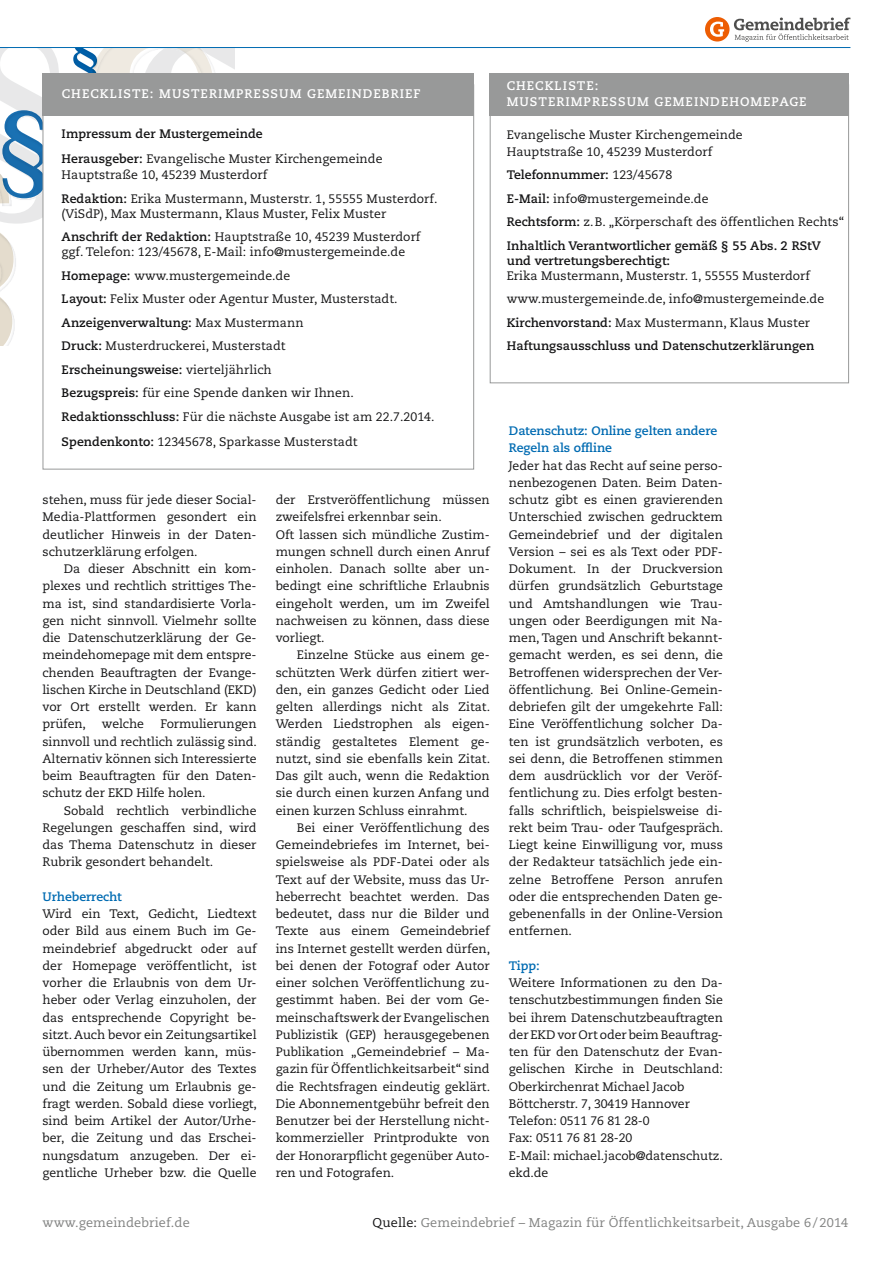
<style>
.page{position:relative;width:893px;height:1263px;background:#fff}
.page>*{position:absolute;margin:0;border:0;box-sizing:border-box;transform-origin:0 0}
.t1{font:12.75px "Caecilia LT Std";letter-spacing:.01em;color:#818281}
.t2{font:700 12.45px/16.5px "Caecilia LT Std";letter-spacing:.08em;color:#fff}
.t3{font:12.3px/17.2px "Caecilia LT Std";color:#141415;text-align:justify}
.t4{font:700 12.3px/23.5px "Caecilia LT Std";letter-spacing:.005em;color:#141415}
.t5{font:700 12.3px/17.2px "Caecilia LT Std";letter-spacing:-.005em;color:#006bb2}
.s1{font-weight:400}
.s2{font-weight:700}
.s3{color:#141415}
</style>
<div class="page">
<svg style="left:0;top:48px;width:234px;height:297px"></svg>
<hr style="left:0;top:47px;width:850px;height:1px;background:#006bb2">
<div style="left:43px;top:84px;width:431px;height:386px;background:#fff;border:1px solid #989999"></div>
<div style="left:43px;top:73px;width:431px;height:42px;background:#989999"></div>
<div style="left:490px;top:84px;width:359px;height:299px;background:#fff;border:1px solid #989999"></div>
<div style="left:490px;top:73px;width:359px;height:42px;background:#989999"></div>
<div style="left:705px;top:17px;width:24px;height:25px;background:#ed5d03;border-radius:50%"></div>
<svg style="left:710px;top:22px;width:14px;height:15px"></svg>
<svg style="left:734px;top:18px;width:116px;height:24px"></svg>
<p class="t2" style="left:62px;top:86px;width:360px">CHECKLISTE: MUSTERIMPRESSUM GEMEINDEBRIEF</p>
<p class="t4" style="left:62px;top:121px;width:322px;line-height:25px">Impressum der Mustergemeinde<br>Herausgeber: <span class="s1">Evangelische Muster Kirchengemeinde</span></p>
<p class="t3" style="left:62px;top:163px;width:377px;line-height:23.5px">Hauptstraße 10, 45239 Musterdorf<br><span class="s2">Redaktion:</span> Erika Mustermann, Musterstr. 1, 55555 Musterdorf.</p>
<p class="t3" style="left:62px;top:202px;width:360px;line-height:23.5px">(ViSdP), Max Mustermann, Klaus Muster, Felix Muster<br><span class="s2">Anschrift der Redaktion:</span> Hauptstraße 10, 45239 Musterdorf</p>
<p class="t3" style="left:62px;top:240px;width:374px;line-height:23.5px;text-align:left">ggf. Telefon: 123/45678, E-Mail: info@mustergemeinde.de <span class="s2">Homepage:</span> www.mustergemeinde.de<br><span class="s2">Layout:</span> Felix Muster oder Agentur Muster, Musterstadt.<br><span class="s2">Anzeigenverwaltung:</span> Max Mustermann<br><span class="s2">Druck:</span> Musterdruckerei, Musterstadt<br><span class="s2">Erscheinungsweise:</span> vierteljährlich<br><span class="s2">Bezugspreis:</span> für eine Spende danken wir Ihnen.<br><span class="s2">Redaktionsschluss:</span> Für die nächste Ausgabe ist am 22.7.2014.</p>
<p class="t3" style="left:62px;top:433px;width:297px"><span class="s2">Spendenkonto:</span> 12345678, Sparkasse Musterstadt</p>
<p class="t3" style="left:43px;top:491px;width:216px">stehen, muss für jede dieser Social-Media-Plattformen gesondert ein deutlicher Hinweis in der Daten&shy;schutzerklärung erfolgen.</p>
<p class="t3" style="left:43px;top:560px;width:216px;text-indent:21px">Da dieser Abschnitt ein kom&shy;plexes und rechtlich strittiges The&shy;ma ist, sind standardisierte Vorla&shy;gen nicht sinnvoll. Vielmehr sollte die Datenschutzerklärung der Ge&shy;meindehomepage mit dem entspre&shy;chenden Beauftragten der Evange&shy;lischen Kirche in Deutschland (EKD) vor Ort erstellt werden. Er kann prüfen,</p>
<p class="t3" style="left:43px;top:716px;width:216px;text-indent:118px">Formulierungen sinnvoll und rechtlich zulässig sind.<br>Alternativ können sich Interessierte beim Beauftragten für den Daten&shy;schutz der EKD Hilfe holen.</p>
<p class="t3" style="left:43px;top:802px;width:216px;text-indent:21px">Sobald rechtlich verbindliche Regelungen geschaffen sind, wird das Thema Datenschutz in dieser Rubrik gesondert behandelt.</p>
<p class="t5" style="left:43px;top:888px;width:81px">Urheberrecht</p>
<p class="t3" style="left:43px;top:905px;width:216px">Wird ein Text, Gedicht, Liedtext oder Bild aus einem Buch im Ge&shy;meindebrief abgedruckt oder auf der Homepage veröffentlicht, ist vorher die Erlaubnis von dem Ur&shy;heber oder Verlag einzuholen, der das entsprechende Copyright be&shy;sitzt. Auch bevor ein Zeitungsartikel übernommen werden kann, müs&shy;sen der Urheber/Autor des Textes und die Zeitung um Erlaubnis ge&shy;fragt werden. Sobald diese vorliegt, sind beim Artikel der Autor/Urhe&shy;ber, die Zeitung und das Erschei&shy;nungsdatum anzugeben. Der ei&shy;gentliche Urheber bzw. die Quelle</p>
<p class="t3" style="left:102px;top:716px;width:44px">welche</p>
<p class="t3" style="left:276px;top:491px;width:216px;text-align:left">der Erstveröffentlichung müssen zweifelsfrei erkennbar sein.<br>Oft lassen sich mündliche Zustim&shy;mungen schnell durch einen Anruf einholen. Danach sollte aber un&shy;bedingt eine schriftliche Erlaubnis eingeholt werden, um im Zweifel nachweisen zu können, dass diese vorliegt.</p>
<p class="t3" style="left:276px;top:647px;width:216px;text-indent:21px">Einzelne Stücke aus einem ge&shy;schützten Werk dürfen zitiert wer&shy;den, ein ganzes Gedicht oder Lied gelten allerdings nicht als Zitat.<br>Werden Liedstrophen als eigen&shy;ständig gestaltetes Element ge&shy;nutzt, sind sie ebenfalls kein Zitat.<br>Das gilt auch, wenn die Redaktion sie durch einen kurzen Anfang und einen kurzen Schluss einrahmt.</p>
<p class="t3" style="left:276px;top:819px;width:216px;text-indent:21px">Bei einer Veröffentlichung des Gemeindebriefes im Internet, bei&shy;spielsweise als PDF-Datei oder als Text auf der Website, muss das Ur&shy;heberrecht beachtet werden. Das bedeutet, dass nur die Bilder und Texte aus einem Gemeindebrief ins Internet gestellt werden dürfen, bei denen der Fotograf oder Autor einer solchen Veröffentlichung zu&shy;gestimmt haben. Bei der vom Ge&shy;meinschaftswerk der Evangelischen Publizistik (GEP) herausgegebenen Publikation „Gemeindebrief – Ma&shy;gazin für Öffentlichkeitsarbeit“ sind die Rechtsfragen eindeutig geklärt.<br>Die Abonnementgebühr befreit den Benutzer bei der Herstellung nicht&shy;kommerzieller Printprodukte von der Honorarpflicht gegenüber Auto&shy;ren und Fotografen.</p>
<p class="t2" style="left:507px;top:77px;width:301px">CHECKLISTE:<br>MUSTERIMPRESSUM GEMEINDEHOMEPAGE</p>
<p class="t3" style="left:507px;top:127px;width:238px;line-height:16.5px">Evangelische Muster Kirchengemeinde<br>Hauptstraße 10, 45239 Musterdorf</p>
<p class="t4" style="left:507px;top:163px;width:339px">Telefonnummer: <span class="s1">123/45678<br></span>E-Mail: <span class="s1">info@mustergemeinde.de<br></span>Rechtsform: <span class="s1">z.B. „Körperschaft des öffentlichen Rechts“ </span>Inhaltlich Verantwortlicher gemäß § 55 Abs. 2 RStV</p>
<p class="t4" style="left:507px;top:249px;width:165px">und vertretungsberechtigt:</p>
<p class="t3" style="left:507px;top:264px;width:319px;line-height:23.5px;text-align:left">Erika Mustermann, Musterstr. 1, 55555 Musterdorf www.mustergemeinde.de, info@mustergemeinde.de <span class="s2">Kirchenvorstand:</span> Max Mustermann, Klaus Muster <span class="s2">Haftungsausschluss und Datenschutzerklärungen</span></p>
<p class="t5" style="left:509px;top:422px;width:210px">Datenschutz: Online gelten andere<br>Regeln als offline</p>
<p class="t3" style="left:509px;top:457px;width:216px">Jeder hat das Recht auf seine perso&shy;nenbezogenen Daten. Beim Daten&shy;schutz gibt es einen gravierenden Unterschied zwischen gedrucktem Gemeindebrief und der digitalen Version – sei es als Text oder PDF-Dokument. In der Druckversion dürfen grundsätzlich Geburtstage und Amtshandlungen wie Trau&shy;ungen oder Beerdigungen mit Na&shy;men, Tagen und Anschrift bekannt&shy;gemacht werden, es sei denn, die Betroffenen widersprechen der Ver&shy;öffentlichung. Bei Online-Gemein&shy;debriefen gilt der umgekehrte Fall:<br>Eine Veröffentlichung solcher Da&shy;ten ist grundsätzlich verboten, es sei denn, die Betroffenen stimmen dem ausdrücklich vor der Veröf&shy;fentlichung zu. Dies erfolgt besten&shy;falls schriftlich, beispielsweise di&shy;rekt beim Trau- oder Taufgespräch.<br>Liegt keine Einwilligung vor, muss der Redakteur tatsächlich jede ein&shy;zelne Betroffene Person anrufen oder die entsprechenden Daten ge&shy;gebenenfalls in der Online-Version entfernen.</p>
<p class="t5" style="left:509px;top:957px;width:32px">Tipp:</p>
<p class="t3" style="left:509px;top:974px;width:216px;text-align:left">Weitere Informationen zu den Da&shy;tenschutzbestimmungen finden Sie bei ihrem Datenschutzbeauftragten der EKD vor Ort oder beim Beauftrag&shy;ten für den Datenschutz der Evan&shy;gelischen Kirche in Deutschland:<br>Oberkirchenrat Michael Jacob<br>Böttcherstr. 7, 30419 Hannover<br>Telefon: 0511 76 81 28-0<br>Fax: 0511 76 81 28-20<br>E-Mail: michael.jacob@datenschutz. ekd.de</p>
<p class="t1" style="left:43px;top:1215px;width:149px">www.gemeindebrief.de</p>
<p class="t1" style="left:373px;top:1215px;width:477px"><span class="s3">Quelle:</span> Gemeindebrief – Magazin für Öffentlichkeitsarbeit, Ausgabe 6 / 2014</p>
</div>
